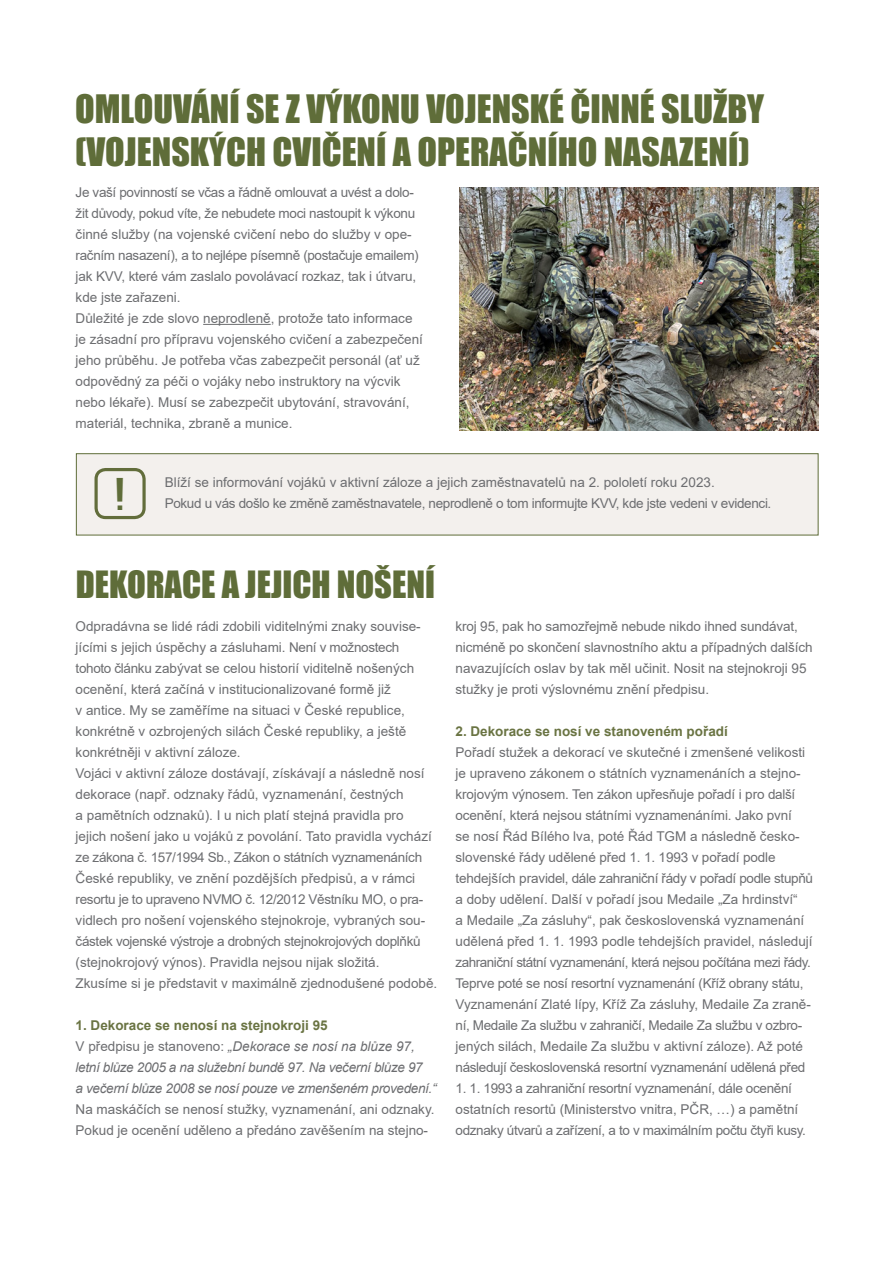
<style>
.page{position:relative;width:893px;height:1263px;background:#fff}
.page>*{position:absolute;margin:0;border:0;box-sizing:border-box;transform-origin:0 0}
.t1{font:36px/43.2px "Impact";color:#5f6d39}
.t2{font:36px "Minerva";color:#5f6d39}
.t3{font:34.5px "Impact";color:#5f6d39}
.Body_Text{font:13.5px/21px "Arial";color:#6c6d70}
.Body_Text-2{font:13.5px/21px "Arial";letter-spacing:-.025em;color:#6c6d70}
.Body_Text-3{font:13.5px/21px "Arial";letter-spacing:-.02em;color:#6c6d70}
.Body_Text-4{font:italic 13.5px/21px "Arial";letter-spacing:-.025em;color:#6c6d70}
.Body_Text-5{font:700 13.5px "Arial";color:#6a7443}
.s1{font-style:normal}
</style>
<div class="page">
<div style="left:76px;top:453px;width:742px;height:82px;background:#f3f0ed;border:1px solid #5f6d39"></div>
<hr style="left:203px;top:324px;width:68px;height:1px;background:#6c6d70">
<div style="left:94px;top:468px;width:52px;height:51px;border:3px solid #626d3b;border-radius:9px"></div>
<img style="left:460px;top:187px;width:358px;height:243px">
<p class="t1" style="left:75px;top:86px;width:691px">OMLOUVÁNÍ SE Z VÝKONU VOJENSKÉ ČINNÉ SLUŽBY (VOJENSKÝCH CVIČENÍ A OPERAČNÍHO NASAZENÍ)</p>
<p class="Body_Text-2" style="left:76px;top:182px;width:345px">Je vaší povinností se včas a řádně omlouvat a uvést a dolo&shy;žit důvody, pokud víte, že nebudete moci nastoupit k výkonu činné služby (na vojenské cvičení nebo do služby v ope&shy;račním nasazení), a to nejlépe písemně (postačuje emailem) jak KVV, které vám zaslalo povolávací rozkaz, tak i útvaru, kde jste zařazeni.</p>
<p class="Body_Text" style="left:76px;top:308px;width:349px">Důležité je zde slovo neprodleně, protože tato informace je zásadní pro přípravu vojenského cvičení a zabezpečení jeho průběhu. Je potřeba včas zabezpečit personál (ať už odpovědný za péči o vojáky nebo instruktory na výcvik nebo lékaře). Musí se zabezpečit ubytování, stravování, materiál, technika, zbraně a munice.</p>
<p class="t2" style="left:115px;top:471px;width:10px">!</p>
<p class="Body_Text-2" style="left:165px;top:471px;width:608px">Blíží se informování vojáků v aktivní záloze a jejich zaměstnavatelů na 2. pololetí roku 2023.<br>Pokud u vás došlo ke změně zaměstnavatele, neprodleně o tom informujte KVV, kde jste vedeni v evidenci.</p>
<p class="t3" style="left:76px;top:558px;width:361px">DEKORACE A JEJICH NOŠENÍ</p>
<p class="Body_Text" style="left:76px;top:616px;width:347px">Odpradávna se lidé rádi zdobili viditelnými znaky souvise&shy;jícími s jejich úspěchy a zásluhami. Není v možnostech tohoto článku zabývat se celou historií viditelně nošených ocenění, která začíná v institucionalizované formě již<br>v antice. My se zaměříme na situaci v České republice, konkrétně v ozbrojených silách České republiky, a ještě konkrétněji v aktivní záloze.</p>
<p class="Body_Text" style="left:76px;top:763px;width:350px">Vojáci v aktivní záloze dostávají, získávají a následně nosí dekorace (např. odznaky řádů, vyznamenání, čestných</p>
<p class="Body_Text" style="left:76px;top:805px;width:358px">a pamětních odznaků). I u nich platí stejná pravidla pro jejich nošení jako u vojáků z povolání. Tato pravidla vychází ze zákona č. 157/1994 Sb., Zákon o státních vyznamenáních České republiky, ve znění pozdějších předpisů, a v rámci resortu je to upraveno NVMO č. 12/2012 Věstníku MO, o pra&shy;vidlech pro nošení vojenského stejnokroje, vybraných sou&shy;částek vojenské výstroje a drobných stejnokrojových doplňků (stejnokrojový výnos). Pravidla nejsou nijak složitá.</p>
<p class="Body_Text" style="left:76px;top:973px;width:363px">Zkusíme si je představit v maximálně zjednodušené podobě.</p>
<p class="Body_Text-5" style="left:76px;top:1016px;width:254px">1. Dekorace se nenosí na stejnokroji 95</p>
<p class="Body_Text-4" style="left:76px;top:1036px;width:362px"><span class="s1">V předpisu je stanoveno:</span> „Dekorace se nosí na blůze 97, letní blůze 2005 a na služební bundě 97. Na večerní blůze 97<br>a večerní blůze 2008 se nosí pouze ve zmenšeném provedení.“</p>
<p class="Body_Text" style="left:76px;top:1099px;width:360px">Na maskáčích se nenosí stužky, vyznamenání, ani odznaky.<br>Pokud je ocenění uděleno a předáno zavěšením na stejno-</p>
<p class="Body_Text" style="left:455px;top:616px;width:358px">kroj 95, pak ho samozřejmě nebude nikdo ihned sundávat, nicméně po skončení slavnostního aktu a případných dalších navazujících oslav by tak měl učinit. Nosit na stejnokroji 95 stužky je proti výslovnému znění předpisu.</p>
<p class="Body_Text-5" style="left:455px;top:722px;width:274px">2. Dekorace se nosí ve stanoveném pořadí</p>
<p class="Body_Text" style="left:455px;top:742px;width:359px">Pořadí stužek a dekorací ve skutečné i zmenšené velikosti je upraveno zákonem o státních vyznamenáních a stejno&shy;krojovým výnosem. Ten zákon upřesňuje pořadí i pro další ocenění, která nejsou státními vyznamenáními. Jako pvní<br>se nosí Řád Bílého lva, poté Řád TGM a následně česko&shy;slovenské řády udělené před 1. 1. 1993 v pořadí podle tehdejších pravidel, dále zahraniční řády v pořadí podle stupňů a doby udělení. Další v pořadí jsou Medaile „Za hrdinství“<br>a Medaile „Za zásluhy“, pak československá vyznamenání udělená před 1. 1. 1993 podle tehdejších pravidel, následují zahraniční státní vyznamenání, která nejsou počítána mezi řády.</p>
<p class="Body_Text-3" style="left:455px;top:973px;width:357px">Teprve poté se nosí resortní vyznamenání (Kříž obrany státu, Vyznamenání Zlaté lípy, Kříž Za zásluhy, Medaile Za zraně&shy;ní, Medaile Za službu v zahraničí, Medaile Za službu v ozbro&shy;jených silách, Medaile Za službu v aktivní záloze). Až poté následují československá resortní vyznamenání udělená před</p>
<p class="Body_Text-2" style="left:455px;top:1078px;width:352px">1. 1. 1993 a zahraniční resortní vyznamenání, dále ocenění ostatních resortů (Ministerstvo vnitra, PČR, …) a pamětní odznaky útvarů a zařízení, a to v maximálním počtu čtyři kusy.</p>
</div>
